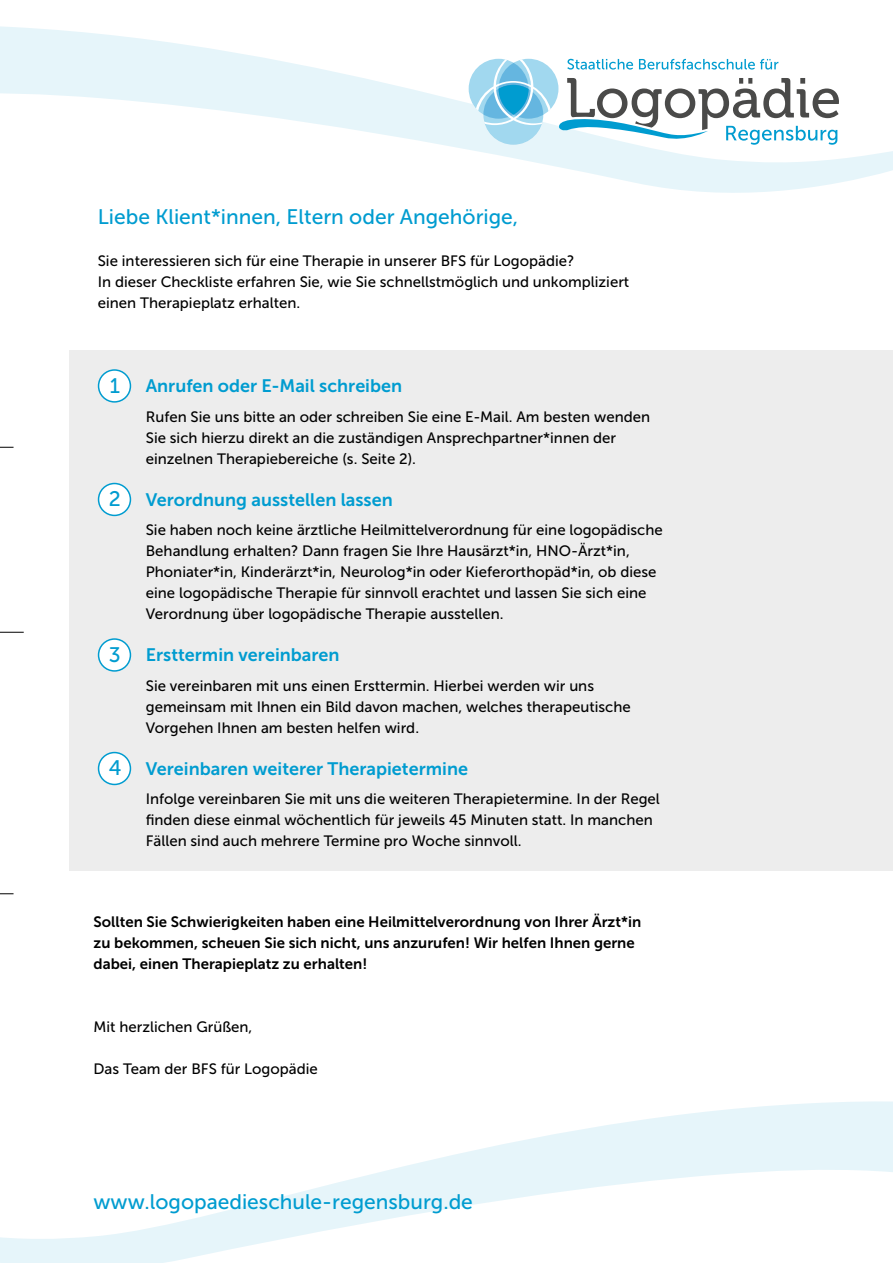
<style>
.page{position:relative;width:893px;height:1263px;background:#fff}
.page>*{position:absolute;margin:0;border:0;box-sizing:border-box;transform-origin:0 0}
.t1{font:21px "Museo Sans 500";color:#009cd0}
.t2{font:18px "Museo Sans 700";color:#009cd0}
.t3{font:15px/21px "Museo Sans 500";color:#000}
.t4{font:15px/21px "Museo Sans 700";color:#000}
</style>
<div class="page">
<div style="left:69px;top:350px;width:824px;height:521px;background:#ededed"></div>
<svg style="left:0;top:26px;width:893px;height:167px"></svg>
<svg style="left:0;top:632px;width:24px;height:1px"></svg>
<svg style="left:0;top:447px;width:14px;height:1px"></svg>
<svg style="left:0;top:893px;width:14px;height:1px"></svg>
<svg style="left:0;top:1101px;width:893px;height:162px"></svg>
<div style="left:469px;top:59px;width:59px;height:60px;background:#a1d8ef;border-radius:50%"></div>
<svg style="left:476px;top:59px;width:363px;height:86px"></svg>
<div style="left:99px;top:370px;width:31px;height:32px;background:#fff;border-radius:50%"></div>
<div style="left:98px;top:369px;width:33px;height:34px;border:2px solid #009cd0;border-radius:50%"></div>
<div style="left:99px;top:483px;width:31px;height:32px;background:#fff;border-radius:50%"></div>
<div style="left:98px;top:483px;width:33px;height:33px;border:2px solid #009cd0;border-radius:50%"></div>
<div style="left:99px;top:639px;width:31px;height:32px;background:#fff;border-radius:50%"></div>
<div style="left:98px;top:638px;width:33px;height:34px;border:2px solid #009cd0;border-radius:50%"></div>
<div style="left:99px;top:752px;width:31px;height:32px;background:#fff;border-radius:50%"></div>
<div style="left:98px;top:752px;width:33px;height:33px;border:2px solid #009cd0;border-radius:50%"></div>
<h1 class="t1" style="left:98px;top:205px;width:422px">Liebe Klient*innen, Eltern oder Angehörige,</h1>
<p class="t3" style="left:98px;top:250px;width:533px">Sie interessieren sich für eine Therapie in unserer BFS für Logopädie?<br>In dieser Checkliste erfahren Sie, wie Sie schnellstmöglich und unkompliziert einen Therapieplatz erhalten.</p>
<h1 class="t1" style="left:110px;top:374px;width:12px">1</h1>
<p class="t2" style="left:146px;top:376px;width:258px">Anrufen oder E-Mail schreiben</p>
<p class="t3" style="left:146px;top:406px;width:506px">Rufen Sie uns bitte an oder schreiben Sie eine E-Mail. Am besten wenden<br>Sie sich hierzu direkt an die zuständigen Ansprechpartner*innen der einzelnen Therapiebereiche (s. Seite 2).</p>
<h1 class="t1" style="left:109px;top:487px;width:14px">2</h1>
<p class="t2" style="left:146px;top:489px;width:248px">Verordnung ausstellen lassen</p>
<p class="t3" style="left:146px;top:519px;width:518px">Sie haben noch keine ärztliche Heilmittelverordnung für eine logopädische Behandlung erhalten? Dann fragen Sie Ihre Hausärzt*in, HNO-Ärzt*in, Phoniater*in, Kinderärzt*in, Neurolog*in oder Kieferorthopäd*in, ob diese eine logopädische Therapie für sinnvoll erachtet und lassen Sie sich eine Verordnung über logopädische Therapie ausstellen.</p>
<h1 class="t1" style="left:109px;top:643px;width:13px">3</h1>
<p class="t2" style="left:146px;top:645px;width:195px">Ersttermin vereinbaren</p>
<p class="t3" style="left:146px;top:675px;width:486px">Sie vereinbaren mit uns einen Ersttermin. Hierbei werden wir uns gemeinsam mit Ihnen ein Bild davon machen, welches therapeutische<br>Vorgehen Ihnen am besten helfen wird.</p>
<h1 class="t1" style="left:109px;top:756px;width:14px">4</h1>
<p class="t2" style="left:146px;top:758px;width:324px">Vereinbaren weiterer Therapietermine</p>
<p class="t3" style="left:146px;top:788px;width:516px">Infolge vereinbaren Sie mit uns die weiteren Therapietermine. In der Regel finden diese einmal wöchentlich für jeweils 45 Minuten statt. In manchen<br>Fällen sind auch mehrere Termine pro Woche sinnvoll.</p>
<p class="t4" style="left:94px;top:911px;width:549px">Sollten Sie Schwierigkeiten haben eine Heilmittelverordnung von Ihrer Ärzt*in zu bekommen, scheuen Sie sich nicht, uns anzurufen! Wir helfen Ihnen gerne dabei, einen Therapieplatz zu erhalten!</p>
<p class="t3" style="left:94px;top:1016px;width:160px">Mit herzlichen Grüßen,</p>
<p class="t3" style="left:94px;top:1058px;width:226px">Das Team der BFS für Logopädie</p>
<h1 class="t1" style="left:94px;top:1190px;width:381px">www.logopaedieschule-regensburg.de</h1>
</div>
